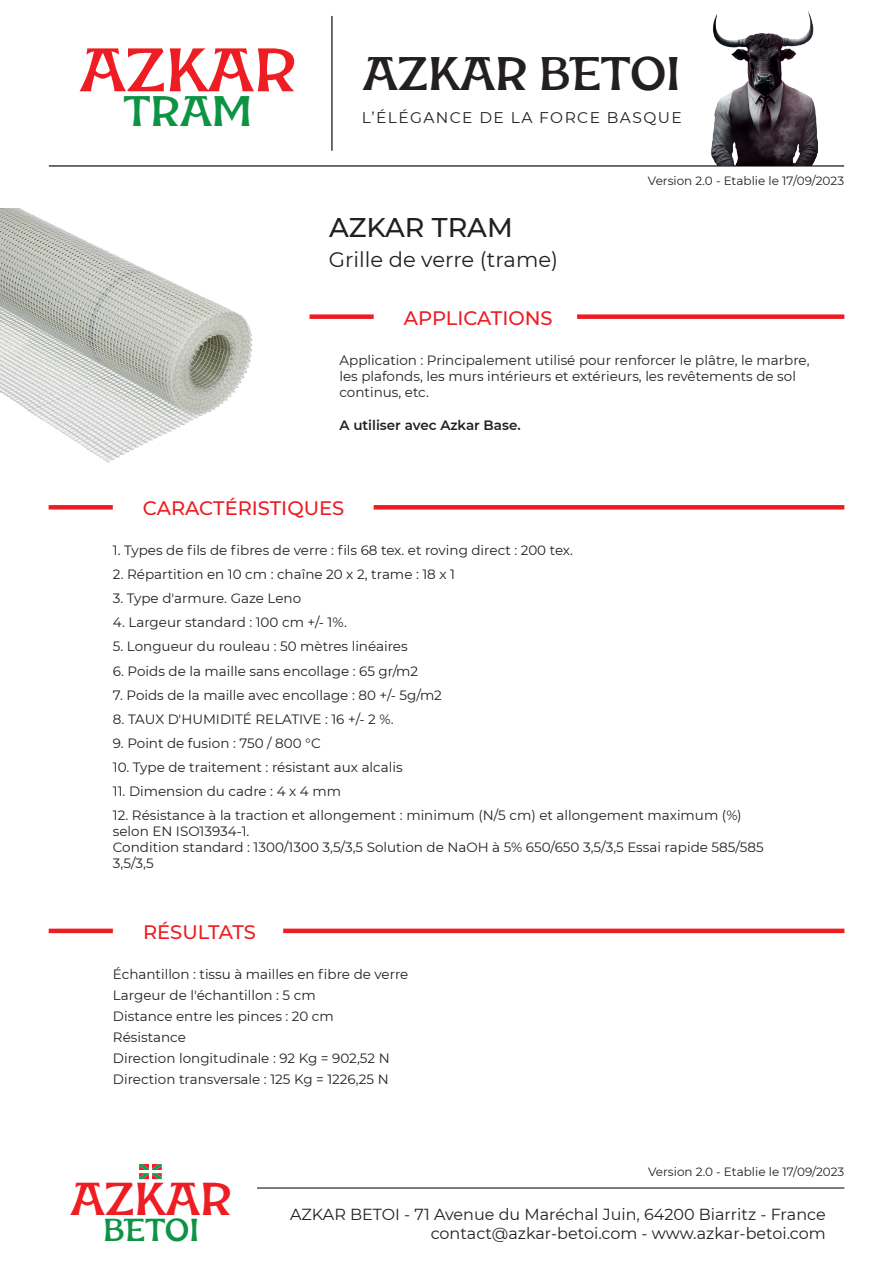
<style>
.page{position:relative;width:893px;height:1263px;background:#fff}
.page>*{position:absolute;margin:0;border:0;box-sizing:border-box;transform-origin:0 0}
.t1{font:57.75px "Karatext";color:#ee1d23}
.t2{font:43.95px "Karatext";color:#231f20}
.t3{font:43.05px "Karatext";color:#ee1d23}
.t4{font:39.9px "Karatext";color:#0d9344}
.t5{font:29.7px "Karatext";color:#0d9344}
.t6{font:500 27px "Montserrat";color:#231f20}
.t7{font:21px "Montserrat";color:#231f20}
.t8{font:500 19.5px "Montserrat";color:#ee1d23}
.t9{font:16.05px/19.2px "Montserrat";color:#231f20;text-align:right}
.t10{font:15.45px "Montserrat";letter-spacing:.09em;color:#231f20}
.t11{font:13.5px/21px "Montserrat";color:#231f20}
.t12{font:600 13.5px "Montserrat";color:#231f20}
.t13{font:12px "Montserrat";color:#231f20}
</style>
<div class="page">
<hr style="left:49px;top:929px;width:64px;height:4px;background:#ee1d23">
<hr style="left:283px;top:929px;width:561px;height:4px;background:#ee1d23">
<svg style="left:49px;top:505px;width:64px;height:4px"></svg>
<svg style="left:374px;top:505px;width:470px;height:4px;background:#ee2026"></svg>
<img style="left:0;top:208px;width:253px;height:255px">
<div style="left:309px;top:314px;width:65px;height:5px;background:#ee1d23"></div>
<div style="left:577px;top:314px;width:267px;height:5px;background:#ee1d23"></div>
<svg style="left:139px;top:1164px;width:23px;height:15px"></svg>
<hr style="left:257px;top:1187px;width:587px;height:2px;background:#3e3e3f">
<hr style="left:49px;top:165px;width:795px;height:2px;background:#3e3e3f">
<hr style="left:331px;top:16px;width:2px;height:135px;background:#3e3e3f">
<img style="left:711px;top:11px;width:107px;height:155px">
<h1 class="t1" style="left:80px;top:30px;width:218px">AZKAR</h1>
<h3 class="t4" style="left:124px;top:84px;width:130px">TRAM</h3>
<h2 class="t2" style="left:363px;top:43px;width:320px">AZKAR BETOI</h2>
<p class="t10" style="left:362px;top:107px;width:321px">L’ÉLÉGANCE DE LA FORCE BASQUE</p>
<h3 class="t6" style="left:329px;top:209px;width:185px">AZKAR TRAM</h3>
<h3 class="t7" style="left:329px;top:245px;width:231px">Grille de verre (trame)</h3>
<h3 class="t8" style="left:404px;top:304px;width:150px">APPLICATIONS</h3>
<p class="t13" style="left:648px;top:172px;width:198px">Version 2.0 - Etablie le 17/09/2023</p>
<p class="t11" style="left:339px;top:351px;width:472px;line-height:16.2px">Application : Principalement utilisé pour renforcer le plâtre, le marbre, les plafonds, les murs intérieurs et extérieurs, les revêtements de sol continus, etc.</p>
<p class="t12" style="left:339px;top:415px;width:183px">A utiliser avec Azkar Base.</p>
<h3 class="t8" style="left:143px;top:495px;width:203px">CARACTÉRISTIQUES</h3>
<p class="t11" style="left:113px;top:540px;width:462px">1. Types de fils de fibres de verre : fils 68 tex. et roving direct : 200 tex.</p>
<p class="t11" style="left:113px;top:564px;width:344px">2. Répartition en 10 cm : chaîne 20 x 2, trame : 18 x 1</p>
<p class="t11" style="left:113px;top:588px;width:190px">3. Type d'armure. Gaze Leno</p>
<p class="t11" style="left:113px;top:612px;width:236px">4. Largeur standard : 100 cm +/- 1%.</p>
<p class="t11" style="left:113px;top:636px;width:296px">5. Longueur du rouleau : 50 mètres linéaires</p>
<p class="t11" style="left:113px;top:660px;width:307px">6. Poids de la maille sans encollage : 65 gr/m2</p>
<p class="t11" style="left:113px;top:684px;width:331px">7. Poids de la maille avec encollage : 80 +/- 5g/m2</p>
<p class="t11" style="left:113px;top:708px;width:282px">8. TAUX D'HUMIDITÉ RELATIVE : 16 +/- 2 %.</p>
<p class="t11" style="left:113px;top:732px;width:209px">9. Point de fusion : 750 / 800 °C</p>
<p class="t11" style="left:113px;top:756px;width:291px">10. Type de traitement : résistant aux alcalis</p>
<p class="t11" style="left:113px;top:780px;width:230px">11. Dimension du cadre : 4 x 4 mm</p>
<p class="t11" style="left:113px;top:806px;width:652px;line-height:16.2px">12. Résistance à la traction et allongement : minimum (N/5 cm) et allongement maximum (%) selon EN ISO13934-1.<br>Condition standard : 1300/1300 3,5/3,5 Solution de NaOH à 5% 650/650 3,5/3,5 Essai rapide 585/585<br>3,5/3,5</p>
<h3 class="t8" style="left:143px;top:918px;width:114px">RÉSULTATS</h3>
<p class="t11" style="left:113px;top:963px;width:297px">Échantillon : tissu à mailles en fibre de verre Largeur de l'échantillon : 5 cm<br>Distance entre les pinces : 20 cm Résistance<br>Direction longitudinale : 92 Kg = 902,52 N Direction transversale : 125 Kg = 1226,25 N</p>
<p class="t13" style="left:648px;top:1163px;width:198px">Version 2.0 - Etablie le 17/09/2023</p>
<h3 class="t3" style="left:70px;top:1169px;width:163px">AZKAR</h3>
<h3 class="t5" style="left:103px;top:1209px;width:98px">BETOI</h3>
<p class="t9" style="left:290px;top:1204px;width:537px">AZKAR BETOI - 71 Avenue du Maréchal Juin, 64200 Biarritz - France contact@azkar-betoi.com - www.azkar-betoi.com</p>
</div>
